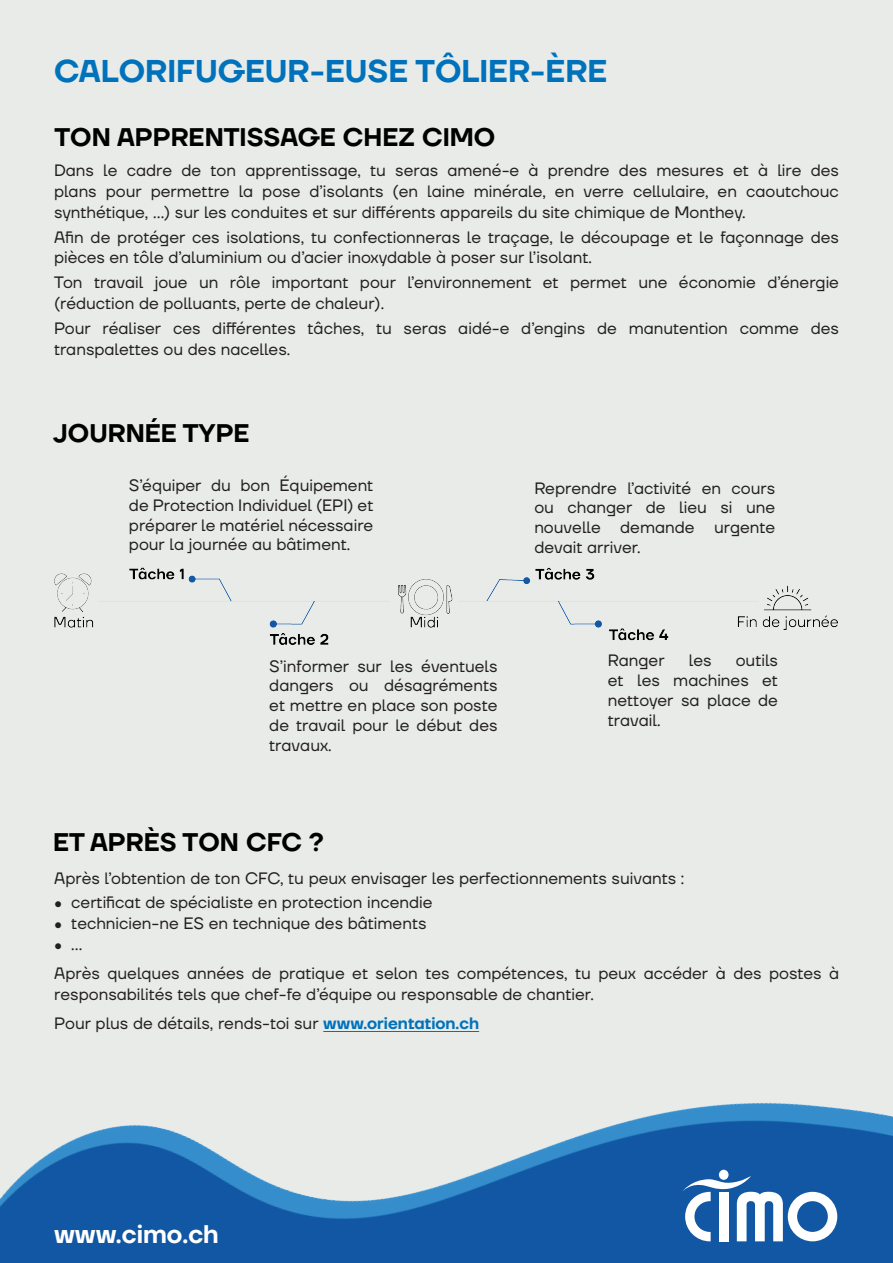
<style>
.page{position:relative;width:893px;height:1263px;background:#e8ebe8}
.page>*{position:absolute;margin:0;border:0;box-sizing:border-box;transform-origin:0 0}
.t1{font:600 31.5px "TT Firs Neue";color:#0072bc}
.t2{font:600 25.5px "TT Firs Neue";color:#000001}
.t3{font:600 25.5px "TT Firs Neue";color:#fff}
.t4{font:16.5px/19.8px "TT Firs Neue";color:#231f20;text-align:justify}
.s1{font-family:"Calibri";font-size:13.5px}
.s2{font-weight:600;color:#0072bc}
</style>
<div class="page">
<img style="left:0;top:1031px;width:893px;height:232px">
<img style="left:54px;top:567px;width:784px;height:78px">
<div style="left:719px;top:1170px;width:9px;height:10px;background:#fff;border-radius:50%"></div>
<svg style="left:682px;top:1176px;width:155px;height:65px;background:#729cc8"></svg>
<h1 class="t1" style="left:54px;top:50px;width:555px">CALORIFUGEUR-EUSE TÔLIER-ÈRE</h1>
<h2 class="t2" style="left:55px;top:119px;width:442px">TON APPRENTISSAGE CHEZ CIMO</h2>
<p class="t4" style="left:54px;top:160px;width:786px;line-height:20.7px">Dans le cadre de ton apprentissage, tu seras amené-e à prendre des mesures et à lire des plans pour permettre la pose d’isolants (en laine minérale, en verre cellulaire, en caoutchouc synthétique, ...) sur les conduites et sur différents appareils du site chimique de Monthey.</p>
<p class="t4" style="left:54px;top:226px;width:786px;line-height:20.7px">Afin de protéger ces isolations, tu confectionneras le traçage, le découpage et le façonnage des pièces en tôle d’aluminium ou d’acier inoxydable à poser sur l’isolant.</p>
<p class="t4" style="left:54px;top:272px;width:786px;line-height:20.7px">Ton travail joue un rôle important pour l’environnement et permet une économie d’énergie (réduction de polluants, perte de chaleur).</p>
<p class="t4" style="left:54px;top:317px;width:786px;line-height:20.7px">Pour réaliser ces différentes tâches, tu seras aidé-e d’engins de manutention comme des transpalettes ou des nacelles.</p>
<h2 class="t2" style="left:53px;top:415px;width:198px">JOURNÉE TYPE</h2>
<p class="t4" style="left:129px;top:475px;width:246px">S’équiper du bon Équipement de Protection Individuel (EPI) et préparer le matériel nécessaire pour la journée au bâtiment.</p>
<p class="t4" style="left:534px;top:478px;width:242px">Reprendre l’activité en cours ou changer de lieu si une nouvelle demande urgente devait arriver.</p>
<p class="t4" style="left:608px;top:650px;width:172px;text-indent:128px">outils et les machines et nettoyer sa place de travail.</p>
<p class="t4" style="left:269px;top:655px;width:230px">S’informer sur les éventuels dangers ou désagréments et mettre en place son poste de travail pour le début des travaux.</p>
<p class="t4" style="left:608px;top:650px;width:58px">Ranger</p>
<p class="t4" style="left:689px;top:650px;width:24px">les</p>
<h2 class="t2" style="left:53px;top:825px;width:272px">ET APRÈS TON CFC ?</h2>
<p class="t4" style="left:54px;top:868px;width:631px">Après l’obtention de ton CFC, tu peux envisager les perfectionnements suivants :</p>
<p class="t4" style="left:54px;top:892px;width:380px"><span class="s1">●</span> certificat de spécialiste en protection incendie</p>
<p class="t4" style="left:54px;top:913px;width:374px"><span class="s1">●</span> technicien-ne ES en technique des bâtiments</p>
<p class="t4" style="left:54px;top:929px;width:786px;line-height:29.2px"><span class="s1">●</span> ...<br>Après quelques années de pratique et selon tes compétences, tu peux accéder à des postes à</p>
<p class="t4" style="left:54px;top:979px;width:541px;line-height:29.2px">responsabilités tels que chef-fe d’équipe ou responsable de chantier.<br>Pour plus de détails, rends-toi sur <span class="s2">www.orientation.ch</span></p>
<h2 class="t3" style="left:54px;top:1216px;width:166px">www.cimo.ch</h2>
</div>
